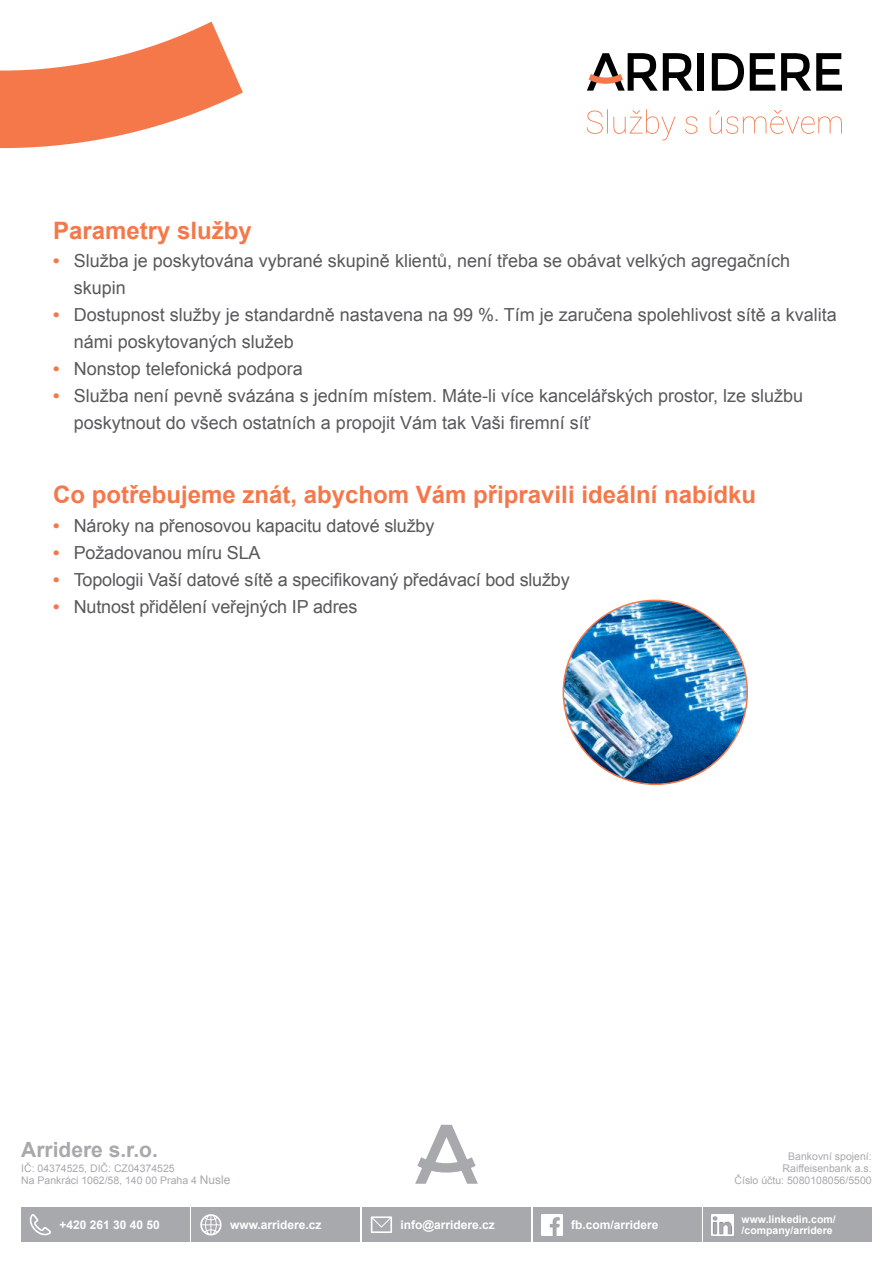
<style>
.page{position:relative;width:893px;height:1263px;background:#fff}
.page>*{position:absolute;margin:0;border:0;box-sizing:border-box;transform-origin:0 0}
.t1{font:700 24px "Arial";color:#f4784a}
.t2{font:700 21px "Arial";color:#a7a9ac}
.t3{font:18px/27px "Arial";color:#58595b}
.t4{font:700 18px "Arial";color:#f4784a}
.t5{font:700 12px "Arial";color:#fff}
.t6{font:10.5px/12px "Arial";color:#a7a9ac}
.t7{font:700 10.5px/10.5px "Arial";color:#fff}
.s1{font-size:12px}
</style>
<div class="page">
<svg style="left:415px;top:1125px;width:63px;height:59px"></svg>
<div style="left:698px;top:53px;width:6px;height:38px;background:#000"></div>
<svg style="left:712px;top:53px;width:32px;height:38px"></svg>
<svg style="left:750px;top:53px;width:25px;height:38px"></svg>
<svg style="left:781px;top:53px;width:61px;height:38px"></svg>
<svg style="left:587px;top:53px;width:106px;height:38px"></svg>
<svg style="left:587px;top:109px;width:255px;height:31px"></svg>
<div style="left:21px;top:1208px;width:169px;height:34px;background:#a7a9ac"></div>
<div style="left:192px;top:1208px;width:168px;height:34px;background:#a7a9ac"></div>
<div style="left:362px;top:1208px;width:169px;height:34px;background:#a7a9ac"></div>
<div style="left:533px;top:1208px;width:168px;height:34px;background:#a7a9ac"></div>
<div style="left:703px;top:1208px;width:169px;height:34px;background:#a7a9ac"></div>
<svg style="left:30px;top:1214px;width:21px;height:21px"></svg>
<svg style="left:200px;top:1214px;width:22px;height:21px"></svg>
<svg style="left:371px;top:1216px;width:21px;height:17px"></svg>
<img style="left:541px;top:1214px;width:22px;height:21px">
<img style="left:712px;top:1214px;width:21px;height:21px">
<svg style="left:0;top:22px;width:243px;height:126px"></svg>
<img style="left:563px;top:600px;width:184px;height:184px;border-radius:92px">
<p class="t1" style="left:53px;top:214px;width:200px">Parametry služby</p>
<p class="t4" style="left:53px;top:249px;width:8px">•</p>
<p class="t3" style="left:74px;top:247px;width:765px">Služba je poskytována vybrané skupině klientů, není třeba se obávat velkých agregačních skupin<br>Dostupnost služby je standardně nastavena na 99 %. Tím je zaručena spolehlivost sítě a kvalita námi poskytovaných služeb</p>
<p class="t3" style="left:74px;top:355px;width:731px">Nonstop telefonická podpora<br>Služba není pevně svázána s jedním místem. Máte-li více kancelářských prostor, lze službu poskytnout do všech ostatních a propojit Vám tak Vaši firemní síť</p>
<p class="t4" style="left:53px;top:303px;width:8px">•</p>
<p class="t4" style="left:53px;top:357px;width:8px">•</p>
<p class="t4" style="left:53px;top:384px;width:8px">•</p>
<p class="t1" style="left:53px;top:479px;width:704px">Co potřebujeme znát, abychom Vám připravili ideální nabídku</p>
<p class="t4" style="left:53px;top:513px;width:8px">•</p>
<p class="t4" style="left:53px;top:540px;width:8px">•</p>
<p class="t4" style="left:53px;top:567px;width:8px">•</p>
<p class="t4" style="left:53px;top:594px;width:8px">•</p>
<p class="t3" style="left:74px;top:512px;width:362px">Nároky na přenosovou kapacitu datové služby</p>
<p class="t3" style="left:74px;top:539px;width:497px">Požadovanou míru SLA<br>Topologii Vaší datové sítě a specifikovaný předávací bod služby<br>Nutnost přidělení veřejných IP adres</p>
<p class="t2" style="left:21px;top:1135px;width:138px">Arridere s.r.o.</p>
<p class="t6" style="left:21px;top:1162px;width:211px">IČ: 04374525, DIČ: CZ04374525<br>Na Pankráci 1062/58, 140 00 Praha 4 <span class="s1">Nusle</span></p>
<p class="t6" style="left:734px;top:1150px;width:139px;text-align:right">Bankovní spojení:<br>Raiffeisenbank a.s.<br>Číslo účtu: 5080108056/5500</p>
<p class="t5" style="left:60px;top:1217px;width:102px">+420 261 30 40 50</p>
<p class="t5" style="left:230px;top:1217px;width:93px">www.arridere.cz</p>
<p class="t5" style="left:401px;top:1217px;width:96px">info@arridere.cz</p>
<p class="t5" style="left:571px;top:1217px;width:89px">fb.com/arridere</p>
<p class="t7" style="left:742px;top:1215px;width:96px">www.linkedin.com/ /company/arridere</p>
</div>
